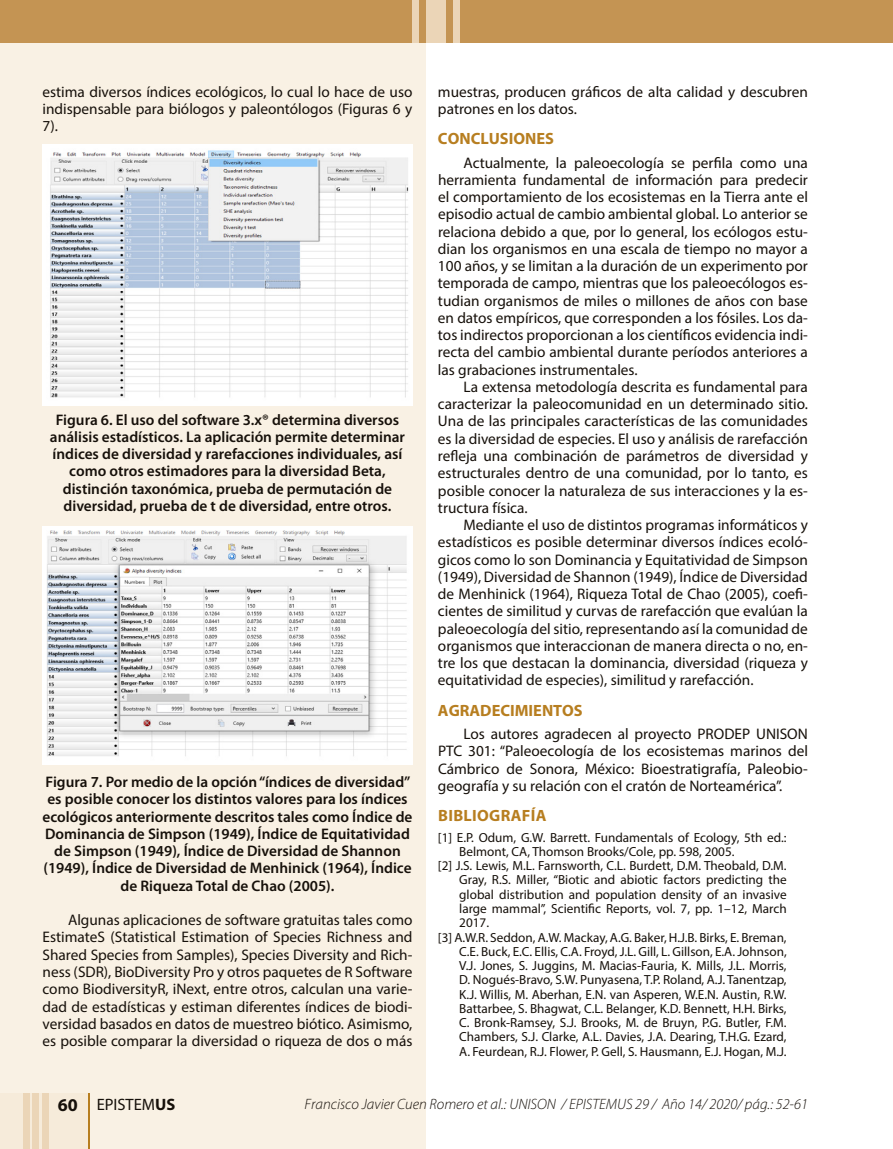
<style>
.page{position:relative;width:893px;height:1149px;background:#fff}
.page>*{position:absolute;margin:0;border:0;box-sizing:border-box;transform-origin:0 0}
.t1{font:16.5px "Myriad Pro";color:#16100a}
.t2{font:700 16.35px "Myriad Pro";color:#b77e20}
.t3{font:700 16.35px "Myriad Pro";letter-spacing:.02em;color:#b77e20}
.t4{font:15.3px/17.2px "Myriad Pro";color:#16100a;text-align:justify}
.t5{font:600 15.3px/17.2px "Myriad Pro";color:#16100a;text-align:center}
.t6{font:italic 300 15px "Myriad Pro";color:#16100a}
.t7{font:13.2px "Myriad Pro";color:#16100a}
.s1{font-weight:700;font-size:18px}
.s2{font-weight:700}
</style>
<div class="page">
<div style="left:0;top:0;width:425px;height:1148px;background:#f9f1e4"></div>
<div style="left:0;top:0;width:893px;height:43px;background:#c49453"></div>
<div style="left:426px;top:0;width:20px;height:43px;background:#ebd5b7"></div>
<div style="left:413px;top:0;width:6px;height:43px;background:#ebd5b7"></div>
<div style="left:453px;top:0;width:6px;height:43px;background:#ebd5b7"></div>
<img style="left:43px;top:145px;width:369px;height:260px">
<img style="left:43px;top:526px;width:369px;height:238px">
<div style="left:0;top:1092px;width:89px;height:56px;background:#f6ebda"></div>
<div style="left:23px;top:1092px;width:6px;height:56px;background:#ebd5b7"></div>
<div style="left:32px;top:1092px;width:7px;height:56px;background:#ebd5b7"></div>
<div style="left:42px;top:1092px;width:6px;height:56px;background:#ebd5b7"></div>
<hr style="left:88px;top:1092px;width:1px;height:56px;background:#b77e20">
<p class="t4" style="left:43px;top:83px;width:371px">estima diversos índices ecológicos, lo cual lo hace de uso indispensable para biólogos y paleontólogos (Figuras 6 y 7).</p>
<p class="t5" style="left:50px;top:410px;width:357px">Figura 6. El uso del software 3.x® determina diversos análisis estadísticos. La aplicación permite determinar índices de diversidad y rarefacciones individuales, así como otros estimadores para la diversidad Beta, distinción taxonómica, prueba de permutación de diversidad, prueba de t de diversidad, entre otros.</p>
<p class="t5" style="left:43px;top:772px;width:371px">Figura 7. Por medio de la opción “índices de diversidad” es posible conocer los distintos valores para los índices ecológicos anteriormente descritos tales como Índice de Dominancia de Simpson (1949), Índice de Equitatividad de Simpson (1949), Índice de Diversidad de Shannon (1949), Índice de Diversidad de Menhinick (1964), Índice de Riqueza Total de Chao (2005).</p>
<p class="t4" style="left:43px;top:910px;width:371px;text-indent:26px">Algunas aplicaciones de software gratuitas tales como EstimateS (Statistical Estimation of Species Richness and Shared Species from Samples), Species Diversity and Rich&shy;ness (SDR), BioDiversity Pro y otros paquetes de R Software como BiodiversityR, iNext, entre otros, calculan una varie&shy;dad de estadísticas y estiman diferentes índices de biodi&shy;versidad basados en datos de muestreo biótico. Asimismo, es posible comparar la diversidad o riqueza de dos o más</p>
<p class="t4" style="left:438px;top:83px;width:371px">muestras, producen gráficos de alta calidad y descubren patrones en los datos.</p>
<p class="t2" style="left:438px;top:128px;width:118px">CONCLUSIONES</p>
<p class="t4" style="left:438px;top:153px;width:371px;text-indent:26px">Actualmente, la paleoecología se perfila como una herramienta fundamental de información para predecir el comportamiento de los ecosistemas en la Tierra ante el episodio actual de cambio ambiental global. Lo anterior se relaciona debido a que, por lo general, los ecólogos estu&shy;dian los organismos en una escala de tiempo no mayor a 100 años, y se limitan a la duración de un experimento por temporada de campo, mientras que los paleoecólogos es&shy;tudian organismos de miles o millones de años con base en datos empíricos, que corresponden a los fósiles. Los da&shy;tos indirectos proporcionan a los científicos evidencia indi&shy;recta del cambio ambiental durante períodos anteriores a las grabaciones instrumentales.</p>
<p class="t4" style="left:438px;top:378px;width:371px;text-indent:26px">La extensa metodología descrita es fundamental para caracterizar la paleocomunidad en un determinado sitio.<br>Una de las principales características de las comunidades es la diversidad de especies. El uso y análisis de rarefacción refleja una combinación de parámetros de diversidad y estructurales dentro de una comunidad, por lo tanto, es posible conocer la naturaleza de sus interacciones y la es&shy;tructura física.</p>
<p class="t4" style="left:438px;top:516px;width:371px;text-indent:26px">Mediante el uso de distintos programas informáticos y estadísticos es posible determinar diversos índices ecoló&shy;gicos como lo son Dominancia y Equitatividad de Simpson (1949), Diversidad de Shannon (1949), Índice de Diversidad de Menhinick (1964), Riqueza Total de Chao (2005), coefi&shy;cientes de similitud y curvas de rarefacción que evalúan la paleoecología del sitio, representando así la comunidad de organismos que interaccionan de manera directa o no, en&shy;tre los que destacan la dominancia, diversidad (riqueza y equitatividad de especies), similitud y rarefacción.</p>
<p class="t2" style="left:438px;top:699px;width:146px">AGRADECIMIENTOS</p>
<p class="t4" style="left:438px;top:725px;width:371px;text-indent:26px">Los autores agradecen al proyecto PRODEP UNISON PTC 301: “Paleoecología de los ecosistemas marinos del Cámbrico de Sonora, México: Bioestratigrafía, Paleobio&shy;geografía y su relación con el cratón de Norteamérica”.</p>
<p class="t3" style="left:438px;top:804px;width:110px">BIBLIOGRAFÍA</p>
<p class="t7" style="left:438px;top:828px;width:350px">[1] E.P. Odum, G.W. Barrett. Fundamentals of Ecology, 5th ed.:</p>
<p class="t7" style="left:459px;top:843px;width:277px">Belmont, CA, Thomson Brooks/Cole, pp. 598, 2005.</p>
<p class="t7" style="left:438px;top:857px;width:350px">[2] J.S. Lewis, M.L. Farnsworth, C.L. Burdett, D.M. Theobald, D.M.</p>
<p class="t7" style="left:459px;top:871px;width:329px">Gray, R.S. Miller, “Biotic and abiotic factors predicting the</p>
<p class="t7" style="left:459px;top:885px;width:329px">global distribution and population density of an invasive</p>
<p class="t7" style="left:459px;top:900px;width:329px">large mammal”, Scientific Reports, vol. 7, pp. 1–12, March</p>
<p class="t7" style="left:459px;top:914px;width:31px">2017.</p>
<p class="t7" style="left:438px;top:928px;width:350px">[3] A.W.R. Seddon, A.W. Mackay, A.G. Baker, H.J.B. Birks, E. Breman,</p>
<p class="t7" style="left:459px;top:942px;width:329px">C.E. Buck, E.C. Ellis, C.A. Froyd, J.L. Gill, L. Gillson, E.A. Johnson,</p>
<p class="t7" style="left:459px;top:957px;width:329px">V.J. Jones, S. Juggins, M. Macias‐Fauria, K. Mills, J.L. Morris,</p>
<p class="t7" style="left:459px;top:971px;width:329px">D. Nogués‐Bravo, S.W. Punyasena, T.P. Roland, A.J. Tanentzap,</p>
<p class="t7" style="left:459px;top:985px;width:329px">K.J. Willis, M. Aberhan, E.N. van Asperen, W.E.N. Austin, R.W.</p>
<p class="t7" style="left:459px;top:999px;width:329px">Battarbee, S. Bhagwat, C.L. Belanger, K.D. Bennett, H.H. Birks,</p>
<p class="t7" style="left:459px;top:1014px;width:329px">C. Bronk-Ramsey, S.J. Brooks, M. de Bruyn, P.G. Butler, F.M.</p>
<p class="t7" style="left:459px;top:1028px;width:329px">Chambers, S.J. Clarke, A.L. Davies, J.A. Dearing, T.H.G. Ezard,</p>
<p class="t7" style="left:459px;top:1042px;width:329px">A. Feurdean, R.J. Flower, P. Gell, S. Hausmann, E.J. Hogan, M.J.</p>
<p class="t1" style="left:58px;top:1093px;width:119px"><span class="s1">60</span> EPISTEM<span class="s2">US</span></p>
<p class="t6" style="left:305px;top:1094px;width:505px">Francisco Javier Cuen Romero et al.: UNISON / EPISTEMUS 29 / Año 14/ 2020/ pág.: 52-61</p>
</div>
